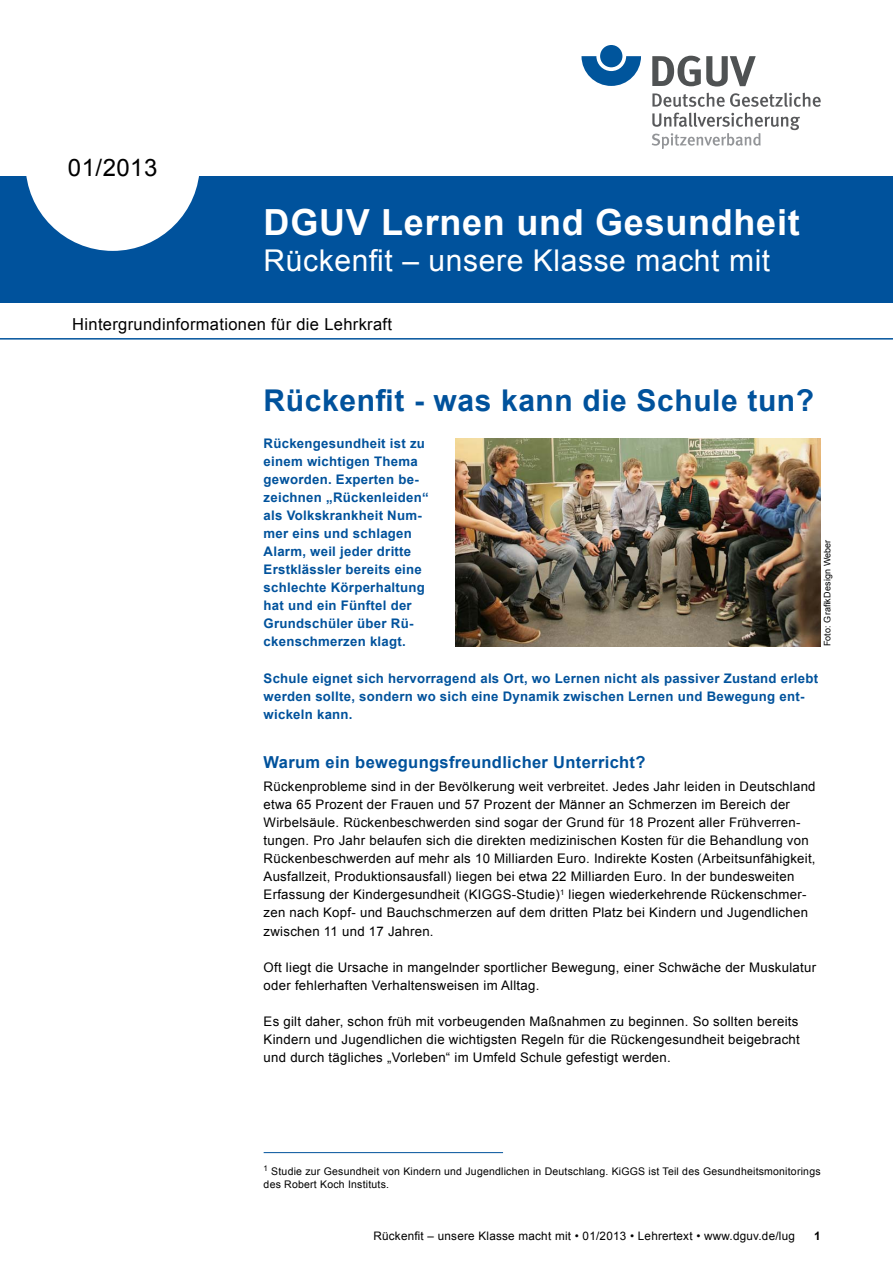
<style>
.page{position:relative;width:893px;height:1263px;background:#fff}
.page>*{position:absolute;margin:0;border:0;box-sizing:border-box;transform-origin:0 0}
.t1{font:700 36px "Arial";letter-spacing:.02em;color:#fff}
.t2{font:700 30px "Arial";letter-spacing:.02em;color:#00529c}
.t3{font:30px "Arial";letter-spacing:.02em;color:#fff}
.t4{font:24px "Arial";letter-spacing:.02em;color:#000}
.t5{font:700 16.5px "Arial";letter-spacing:.02em;color:#00529c}
.t6{font:16.5px "Arial";letter-spacing:.02em;color:#000}
.t7{font:13.2px/18px "Arial";letter-spacing:.02em;color:#000}
.t8{font:700 13.2px/18px "Arial";letter-spacing:.02em;color:#00529c}
.t9{font:11.7px "Arial";letter-spacing:.02em;color:#000}
.t10{font:700 11.7px "Arial";color:#000}
.t11{font:10.5px/12.6px "Arial";letter-spacing:.02em;color:#000}
.t12{font:9px "Arial";letter-spacing:.015em;color:#000}
</style>
<div class="page">
<svg style="left:581px;top:56px;width:60px;height:30px"></svg>
<div style="left:600px;top:45px;width:22px;height:22px;background:#00559c;border-radius:50%"></div>
<svg style="left:652px;top:56px;width:104px;height:31px"></svg>
<svg style="left:652px;top:93px;width:169px;height:14px"></svg>
<svg style="left:652px;top:113px;width:148px;height:36px"></svg>
<div style="left:0;top:176px;width:893px;height:127px;background:#00529c"></div>
<hr style="left:0;top:338px;width:893px;height:2px;background:#00529c">
<div style="left:26px;top:77px;width:174px;height:174px;background:#fff;border-radius:50%"></div>
<img style="left:455px;top:438px;width:366px;height:208px">
<hr style="left:264px;top:1152px;width:239px;height:1px;background:#00529c">
<h3 class="t4" style="left:68px;top:152px;width:91px">01/2013</h3>
<h1 class="t1" style="left:264px;top:198px;width:538px">DGUV Lernen und Gesundheit</h1>
<h2 class="t3" style="left:264px;top:240px;width:508px">Rückenfit – unsere Klasse macht mit</h2>
<p class="t6" style="left:72px;top:313px;width:321px">Hintergrundinformationen für die Lehrkraft</p>
<h2 class="t2" style="left:264px;top:381px;width:552px">Rückenfit - was kann die Schule tun?</h2>
<p class="t8" style="left:264px;top:434px;width:166px">Rückengesundheit ist zu einem wichtigen Thema geworden. Experten be&shy;zeichnen „Rückenleiden“ als Volkskrankheit Num&shy;mer eins und schlagen<br>Alarm, weil jeder dritte<br>Erstklässler bereits eine schlechte Körperhaltung hat und ein Fünftel der<br>Grundschüler über Rü&shy;ckenschmerzen klagt.</p>
<p class="t8" style="left:264px;top:669px;width:556px">Schule eignet sich hervorragend als Ort, wo Lernen nicht als passiver Zustand erlebt werden sollte, sondern wo sich eine Dynamik zwischen Lernen und Bewegung ent&shy;wickeln kann.</p>
<p class="t12" style="left:821px;top:646px;width:108px;rotate:-90deg">Foto: GrafikDesign Weber</p>
<p class="t5" style="left:264px;top:751px;width:383px">Warum ein bewegungsfreundlicher Unterricht?</p>
<p class="t7" style="left:264px;top:777px;width:553px">Rückenprobleme sind in der Bevölkerung weit verbreitet. Jedes Jahr leiden in Deutschland etwa 65 Prozent der Frauen und 57 Prozent der Männer an Schmerzen im Bereich der Wirbelsäule. Rückenbeschwerden sind sogar der Grund für 18 Prozent aller Frühverren&shy;tungen. Pro Jahr belaufen sich die direkten medizinischen Kosten für die Behandlung von Rückenbeschwerden auf mehr als 10 Milliarden Euro. Indirekte Kosten (Arbeitsunfähigkeit, Ausfallzeit, Produktionsausfall) liegen bei etwa 22 Milliarden Euro. In der bundesweiten Erfassung der Kindergesundheit (KIGGS-Studie)<sup>1</sup> liegen wiederkehrende Rückenschmer&shy;zen nach Kopf- und Bauchschmerzen auf dem dritten Platz bei Kindern und Jugendlichen zwischen 11 und 17 Jahren.</p>
<p class="t7" style="left:264px;top:958px;width:554px">Oft liegt die Ursache in mangelnder sportlicher Bewegung, einer Schwäche der Muskulatur oder fehlerhaften Verhaltensweisen im Alltag.</p>
<p class="t7" style="left:264px;top:1012px;width:538px;text-align:justify">Es gilt daher, schon früh mit vorbeugenden Maßnahmen zu beginnen. So sollten bereits Kindern und Jugendlichen die wichtigsten Regeln für die Rückengesundheit beigebracht und durch tägliches „Vorleben“ im Umfeld Schule gefestigt werden.</p>
<p class="t11" style="left:264px;top:1165px;width:558px"><sup>1</sup> Studie zur Gesundheit von Kindern und Jugendlichen in Deutschlang. KiGGS ist Teil des Gesundheitsmonitorings des Robert Koch Instituts.</p>
<p class="t9" style="left:373px;top:1228px;width:423px">Rückenfit – unsere Klasse macht mit • 01/2013 • Lehrertext • www.dguv.de/lug</p>
<p class="t10" style="left:814px;top:1228px;width:8px">1</p>
</div>
